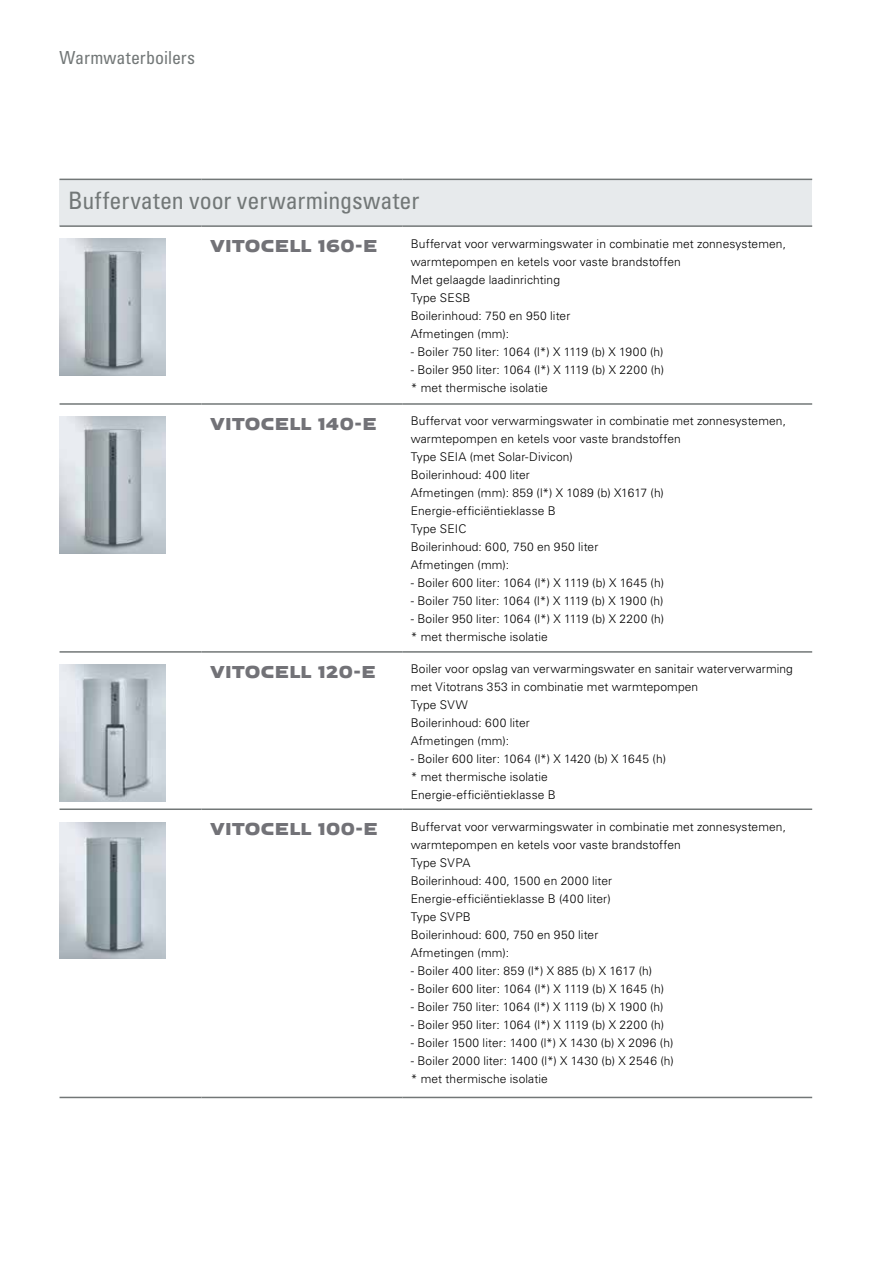
<style>
.page{position:relative;width:893px;height:1263px;background:#fff}
.page>*{position:absolute;margin:0;border:0;box-sizing:border-box;transform-origin:0 0}
.t1{font:condensed 24px "Univers LT Std";color:#727777}
.t2{font:18px "VIESSMANN Normal";letter-spacing:-.01em;color:#727277}
.t3{font:condensed 18px "Univers LT Std";color:#727777}
.t4{font:300 12px/18px "Univers LT Std";letter-spacing:.01em;color:#000}
</style>
<div class="page">
<div style="left:60px;top:179px;width:752px;height:47px;background:#e7eaec"></div>
<hr style="left:60px;top:179px;width:142px;height:1px;background:#727777">
<hr style="left:202px;top:179px;width:200px;height:1px;background:#727777">
<hr style="left:402px;top:179px;width:410px;height:1px;background:#727777">
<hr style="left:60px;top:225px;width:142px;height:2px;background:#727777">
<hr style="left:202px;top:225px;width:200px;height:2px;background:#727777">
<hr style="left:402px;top:225px;width:410px;height:2px;background:#727777">
<hr style="left:60px;top:403px;width:142px;height:2px;background:#727777">
<hr style="left:202px;top:403px;width:200px;height:2px;background:#727777">
<hr style="left:402px;top:403px;width:410px;height:2px;background:#727777">
<hr style="left:60px;top:651px;width:142px;height:2px;background:#727777">
<hr style="left:202px;top:651px;width:200px;height:2px;background:#727777">
<hr style="left:402px;top:651px;width:410px;height:2px;background:#727777">
<hr style="left:60px;top:808px;width:142px;height:2px;background:#727777">
<hr style="left:202px;top:808px;width:200px;height:2px;background:#727777">
<hr style="left:402px;top:808px;width:410px;height:2px;background:#727777">
<hr style="left:60px;top:1097px;width:142px;height:1px;background:#727777">
<hr style="left:202px;top:1097px;width:200px;height:1px;background:#727777">
<hr style="left:402px;top:1097px;width:410px;height:1px;background:#727777">
<img style="left:60px;top:239px;width:106px;height:136px">
<img style="left:60px;top:417px;width:106px;height:136px">
<img style="left:60px;top:665px;width:106px;height:136px">
<img style="left:60px;top:822px;width:106px;height:136px">
<h2 class="t3" style="left:60px;top:46px;width:137px">Warmwaterboilers</h2>
<h1 class="t1" style="left:68px;top:186px;width:353px">Buffervaten voor verwarmingswater</h1>
<h2 class="t2" style="left:210px;top:234px;width:169px">VITOCELL 160-E</h2>
<p class="t4" style="left:411px;top:234px;width:377px">Buffervat voor verwarmingswater in combinatie met zonnesystemen, warmtepompen en ketels voor vaste brandstoffen<br>Met gelaagde laadinrichting<br>Type SESB<br>Boilerinhoud: 750 en 950 liter<br>Afmetingen (mm):</p>
<p class="t4" style="left:411px;top:342px;width:254px">- Boiler 750 liter: 1064 (l*) X 1119 (b) X 1900 (h)</p>
<p class="t4" style="left:411px;top:360px;width:255px">- Boiler 950 liter: 1064 (l*) X 1119 (b) X 2200 (h) * met thermische isolatie</p>
<h2 class="t2" style="left:210px;top:411px;width:168px">VITOCELL 140-E</h2>
<p class="t4" style="left:411px;top:412px;width:377px">Buffervat voor verwarmingswater in combinatie met zonnesystemen, warmtepompen en ketels voor vaste brandstoffen<br>Type SEIA (met Solar-Divicon)<br>Boilerinhoud: 400 liter<br>Afmetingen (mm): 859 (l*) X 1089 (b) X1617 (h)<br>Energie-efficiëntieklasse B<br>Type SEIC<br>Boilerinhoud: 600, 750 en 950 liter<br>Afmetingen (mm):</p>
<p class="t4" style="left:411px;top:574px;width:255px">- Boiler 600 liter: 1064 (l*) X 1119 (b) X 1645 (h)</p>
<p class="t4" style="left:411px;top:592px;width:254px">- Boiler 750 liter: 1064 (l*) X 1119 (b) X 1900 (h)</p>
<p class="t4" style="left:411px;top:610px;width:255px">- Boiler 950 liter: 1064 (l*) X 1119 (b) X 2200 (h) * met thermische isolatie</p>
<h2 class="t2" style="left:210px;top:659px;width:167px">VITOCELL 120-E</h2>
<p class="t4" style="left:411px;top:660px;width:384px">Boiler voor opslag van verwarmingswater en sanitair waterverwarming met Vitotrans 353 in combinatie met warmtepompen<br>Type SVW<br>Boilerinhoud: 600 liter<br>Afmetingen (mm):</p>
<p class="t4" style="left:411px;top:750px;width:257px">- Boiler 600 liter: 1064 (l*) X 1420 (b) X 1645 (h) * met thermische isolatie<br>Energie-efficiëntieklasse B</p>
<h2 class="t2" style="left:210px;top:817px;width:169px">VITOCELL 100-E</h2>
<p class="t4" style="left:411px;top:817px;width:377px">Buffervat voor verwarmingswater in combinatie met zonnesystemen, warmtepompen en ketels voor vaste brandstoffen<br>Type SVPA<br>Boilerinhoud: 400, 1500 en 2000 liter<br>Energie-efficiëntieklasse B (400 liter)<br>Type SVPB<br>Boilerinhoud: 600, 750 en 950 liter<br>Afmetingen (mm):</p>
<p class="t4" style="left:411px;top:961px;width:243px">- Boiler 400 liter: 859 (l*) X 885 (b) X 1617 (h)</p>
<p class="t4" style="left:411px;top:979px;width:255px">- Boiler 600 liter: 1064 (l*) X 1119 (b) X 1645 (h)</p>
<p class="t4" style="left:411px;top:997px;width:254px">- Boiler 750 liter: 1064 (l*) X 1119 (b) X 1900 (h)</p>
<p class="t4" style="left:411px;top:1015px;width:255px">- Boiler 950 liter: 1064 (l*) X 1119 (b) X 2200 (h)</p>
<p class="t4" style="left:411px;top:1033px;width:264px">- Boiler 1500 liter: 1400 (l*) X 1430 (b) X 2096 (h)</p>
<p class="t4" style="left:411px;top:1051px;width:265px">- Boiler 2000 liter: 1400 (l*) X 1430 (b) X 2546 (h) * met thermische isolatie</p>
</div>
